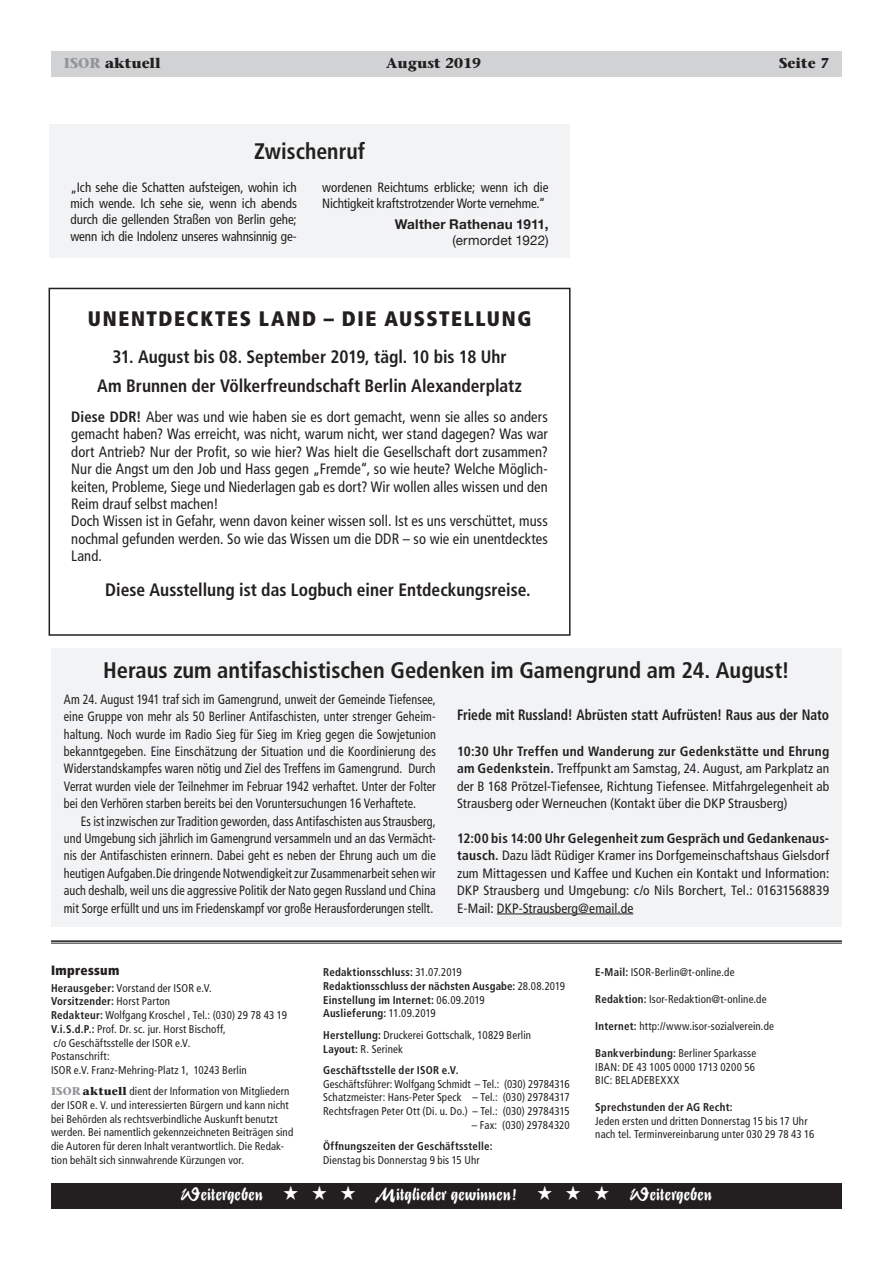
<style>
.page{position:relative;width:893px;height:1263px;background:#fff}
.page>*{position:absolute;margin:0;border:0;box-sizing:border-box;transform-origin:0 0}
.t1{font:700 condensed 22.5px "Frutiger LT Std";color:#231f20}
.t2{font:900 condensed 21px "Frutiger LT Std";letter-spacing:.08em;color:#231f20}
.t3{font:19.5px "Stentor T";letter-spacing:.005em;color:#fff;scale:.95 1}
.t4{font:700 condensed 18px/28.5px "Frutiger LT Std";color:#231f20;text-align:center}
.t5{font:condensed 15px/17.4px "Frutiger LT Std";letter-spacing:.005em;color:#231f20}
.t6{font:700 condensed 15px "Frutiger LT Std";color:#231f20;scale:.9 1}
.t7{font:700 14.25px "Stone Serif Std";color:#231f20}
.t8{font:condensed 13.5px/17.4px "Frutiger LT Std";letter-spacing:.005em;color:#231f20;text-align:justify;scale:.9 1}
.t9{font:condensed 13.5px/17.4px "Frutiger LT Std";letter-spacing:.005em;color:#231f20;text-align:justify}
.t10{font:700 13.5px "Helvetica Neue";letter-spacing:.02em;color:#231f20}
.t11{font:13.5px "Helvetica Neue";letter-spacing:.01em;color:#231f20}
.t12{font:900 condensed 13.5px "Frutiger LT Std";letter-spacing:.02em;color:#231f20}
.t13{font:condensed 11.25px/13.6px "Frutiger LT Std";letter-spacing:.015em;color:#231f20}
.t14{font:700 condensed 11.25px/13.6px "Frutiger LT Std";letter-spacing:.02em;color:#231f20}
.s1{color:#939598}
.s2{font-weight:700}
.s3{font-family:"Stone Serif Std";font-weight:700;font-stretch:normal;color:#939598}
.s4{font-family:"Stone Serif Std";font-weight:700;font-stretch:normal}
.s5{font-weight:400}
.s6{font-family:"European Pi One"}
</style>
<div class="page">
<div style="left:51px;top:51px;width:791px;height:26px;background:#d1d2d4"></div>
<div style="left:51px;top:1183px;width:791px;height:25px;background:#231f20"></div>
<hr style="left:51px;top:940px;width:791px;height:2px;background:#231f20">
<hr style="left:51px;top:943px;width:791px;height:1px;background:#231f20">
<div style="left:49px;top:125px;width:521px;height:133px;background:#f2f3f4"></div>
<div style="left:49px;top:288px;width:522px;height:348px;border:2px solid #231f20"></div>
<div style="left:51px;top:648px;width:791px;height:278px;background:#f2f3f4"></div>
<hr style="left:497px;top:913px;width:136px;height:1px;background:#231f20">
<p class="t7" style="left:64px;top:54px;width:99px"><span class="s1">ISOR</span> aktuell</p>
<p class="t7" style="left:386px;top:54px;width:96px">August 2019</p>
<p class="t7" style="left:779px;top:54px;width:52px">Seite 7</p>
<h1 class="t1" style="left:254px;top:138px;width:113px">Zwischenruf</h1>
<p class="t9" style="left:71px;top:179px;width:228px;line-height:16.2px">„Ich sehe die Schatten aufsteigen, wohin ich mich wende. Ich sehe sie, wenn ich abends durch die gellenden Straßen von Berlin gehe; wenn ich die Indolenz unseres wahnsinnig ge-</p>
<p class="t9" style="left:322px;top:179px;width:228px;line-height:16.2px">wordenen Reichtums erblicke; wenn ich die<br>Nichtigkeit kraftstrotzender Worte vernehme.“</p>
<p class="t10" style="left:395px;top:213px;width:155px">Walther Rathenau 1911,</p>
<p class="t11" style="left:452px;top:230px;width:98px">(ermordet 1922)</p>
<h2 class="t2" style="left:88px;top:306px;width:445px">UNENTDECKTES LAND – DIE AUSSTELLUNG</h2>
<h3 class="t4" style="left:97px;top:343px;width:426px">31. August bis 08. September 2019, tägl. 10 bis 18 Uhr<br>Am Brunnen der Völkerfreundschaft Berlin Alexanderplatz</h3>
<p class="t5" style="left:71px;top:408px;width:478px"><span class="s2">Diese DDR!</span> Aber was und wie haben sie es dort gemacht, wenn sie alles so anders gemacht haben? Was erreicht, was nicht, warum nicht, wer stand dagegen? Was war dort Antrieb? Nur der Profit, so wie hier? Was hielt die Gesellschaft dort zusammen?<br>Nur die Angst um den Job und Hass gegen „Fremde“, so wie heute? Welche Möglich&shy;keiten, Probleme, Siege und Niederlagen gab es dort? Wir wollen alles wissen und den Reim drauf selbst machen!<br>Doch Wissen ist in Gefahr, wenn davon keiner wissen soll. Ist es uns verschüttet, muss nochmal gefunden werden. So wie das Wissen um die DDR – so wie ein unentdecktes Land.</p>
<h3 class="t4" style="left:105px;top:575px;width:427px">Diese Ausstellung ist das Logbuch einer Entdeckungsreise.</h3>
<h1 class="t1" style="left:103px;top:657px;width:688px">Heraus zum antifaschistischen Gedenken im Gamengrund am 24. August!</h1>
<p class="t8" style="left:64px;top:690px;width:415px">Am 24. August 1941 traf sich im Gamengrund, unweit der Gemeinde Tiefensee, eine Gruppe von mehr als 50 Berliner Antifaschisten, unter strenger Geheim&shy;haltung. Noch wurde im Radio Sieg für Sieg im Krieg gegen die Sowjetunion bekanntgegeben. Eine Einschätzung der Situation und die Koordinierung des Widerstandskampfes waren nötig und Ziel des Treffens im Gamengrund. Durch Verrat wurden viele der Teilnehmer im Februar 1942 verhaftet. Unter der Folter bei den Verhören starben bereits bei den Voruntersuchungen 16 Verhaftete.</p>
<p class="t8" style="left:64px;top:812px;width:415px;text-indent:17px">Es ist inzwischen zur Tradition geworden, dass Antifaschisten aus Strausberg, und Umgebung sich jährlich im Gamengrund versammeln und an das Vermächt&shy;nis der Antifaschisten erinnern. Dabei geht es neben der Ehrung auch um die heutigen Aufgaben.Die dringende Notwendigkeit zur Zusammenarbeit sehen wir auch deshalb, weil uns die aggressive Politik der Nato gegen Russland und China mit Sorge erfüllt und uns im Friedenskampf vor große Herausforderungen stellt.</p>
<h3 class="t6" style="left:457px;top:706px;width:415px">Friede mit Russland! Abrüsten statt Aufrüsten! Raus aus der Nato</h3>
<p class="t9" style="left:457px;top:743px;width:374px"><span class="s2">10:30 Uhr Treffen und Wanderung zur Gedenkstätte und Ehrung am Gedenkstein.</span> Treffpunkt am Samstag, 24. August, am Parkplatz an der B 168 Prötzel-Tiefensee, Richtung Tiefensee. Mitfahrgelegenheit ab Strausberg oder Werneuchen (Kontakt über die DKP Strausberg)</p>
<p class="t9" style="left:457px;top:830px;width:374px"><span class="s2">12:00 bis 14:00 Uhr Gelegenheit zum Gespräch und Gedankenaus&shy;tausch.</span> Dazu lädt Rüdiger Kramer ins Dorfgemeinschaftshaus Gielsdorf zum Mittagessen und Kaffee und Kuchen ein Kontakt und Information:<br>DKP Strausberg und Umgebung: c/o Nils Borchert, Tel.: 01631568839<br>E-Mail: DKP-Strausberg@email.de</p>
<p class="t12" style="left:51px;top:962px;width:70px">Impressum</p>
<p class="t13" style="left:51px;top:981px;width:237px"><span class="s2">Herausgeber:</span> Vorstand der ISOR e.V.<br><span class="s2">Vorsitzender:</span> Horst Parton<br><span class="s2">Redakteur:</span> Wolfgang Kroschel , Tel.: (030) 29 78 43 19<br><span class="s2">V.i.S.d.P.:</span> Prof. Dr. sc. jur. Horst Bischoff,<br>c/o Geschäftsstelle der ISOR e.V.<br>Postanschrift:<br>ISOR e.V. Franz-Mehring-Platz 1, 10243 Berlin</p>
<p class="t13" style="left:51px;top:1085px;width:244px"><span class="s3">ISOR</span> <span class="s4">aktuell</span> dient der Information von Mitgliedern der ISOR e. V. und interessierten Bürgern und kann nicht bei Behörden als rechtsverbindliche Auskunft benutzt werden. Bei namentlich gekennzeichneten Beiträgen sind die Autoren für deren Inhalt verantwortlich. Die Redak&shy;tion behält sich sinnwahrende Kürzungen vor.</p>
<p class="t14" style="left:323px;top:966px;width:243px">Redaktionsschluss: <span class="s5">31.07.2019<br></span>Redaktionsschluss der nächsten Ausgabe: <span class="s5">28.08.2019<br></span>Einstellung im Internet: <span class="s5">06.09.2019<br></span>Auslieferung: <span class="s5">11.09.2019</span></p>
<p class="t13" style="left:323px;top:1028px;width:209px"><span class="s2">Herstellung:</span> Druckerei Gottschalk, 10829 Berlin<br><span class="s2">Layout:</span> R. Serinek</p>
<p class="t14" style="left:323px;top:1063px;width:137px">Geschäftsstelle der ISOR e.V.</p>
<p class="t13" style="left:323px;top:1077px;width:248px;text-align:justify">Geschäftsführer: Wolfgang Schmidt – Tel.: (030) 29784316<br>Schatzmeister: Hans-Peter Speck – Tel.: (030) 29784317<br>Rechtsfragen Peter Ott (Di. u. Do.) – Tel.: (030) 29784315</p>
<p class="t13" style="left:472px;top:1118px;width:99px">– Fax: (030) 29784320</p>
<p class="t14" style="left:323px;top:1139px;width:171px">Öffnungszeiten der Geschäftsstelle:</p>
<p class="t13" style="left:323px;top:1153px;width:158px">Dienstag bis Donnerstag 9 bis 15 Uhr</p>
<p class="t13" style="left:595px;top:966px;width:141px"><span class="s2">E-Mail:</span> ISOR-Berlin@t-online.de</p>
<p class="t13" style="left:595px;top:993px;width:173px"><span class="s2">Redaktion:</span> Isor-Redaktion@t-online.de</p>
<p class="t13" style="left:595px;top:1020px;width:180px"><span class="s2">Internet:</span> http://www.isor-sozialverein.de</p>
<p class="t13" style="left:595px;top:1047px;width:163px;text-align:justify"><span class="s2">Bankverbindung:</span> Berliner Sparkasse IBAN: DE 43 1005 0000 1713 0200 56<br>BIC: BELADEBEXXX</p>
<p class="t14" style="left:595px;top:1101px;width:139px">Sprechstunden der AG Recht:</p>
<p class="t13" style="left:595px;top:1114px;width:221px">Jeden ersten und dritten Donnerstag 15 bis 17 Uhr nach tel. Terminvereinbarung unter 030 29 78 43 16</p>
<h3 class="t3" style="left:181px;top:1182px;width:561px">Weitergeben <span class="s6">( ( (</span> Mitglieder gewinnen! <span class="s6">( ( (</span> Weitergeben</h3>
</div>
